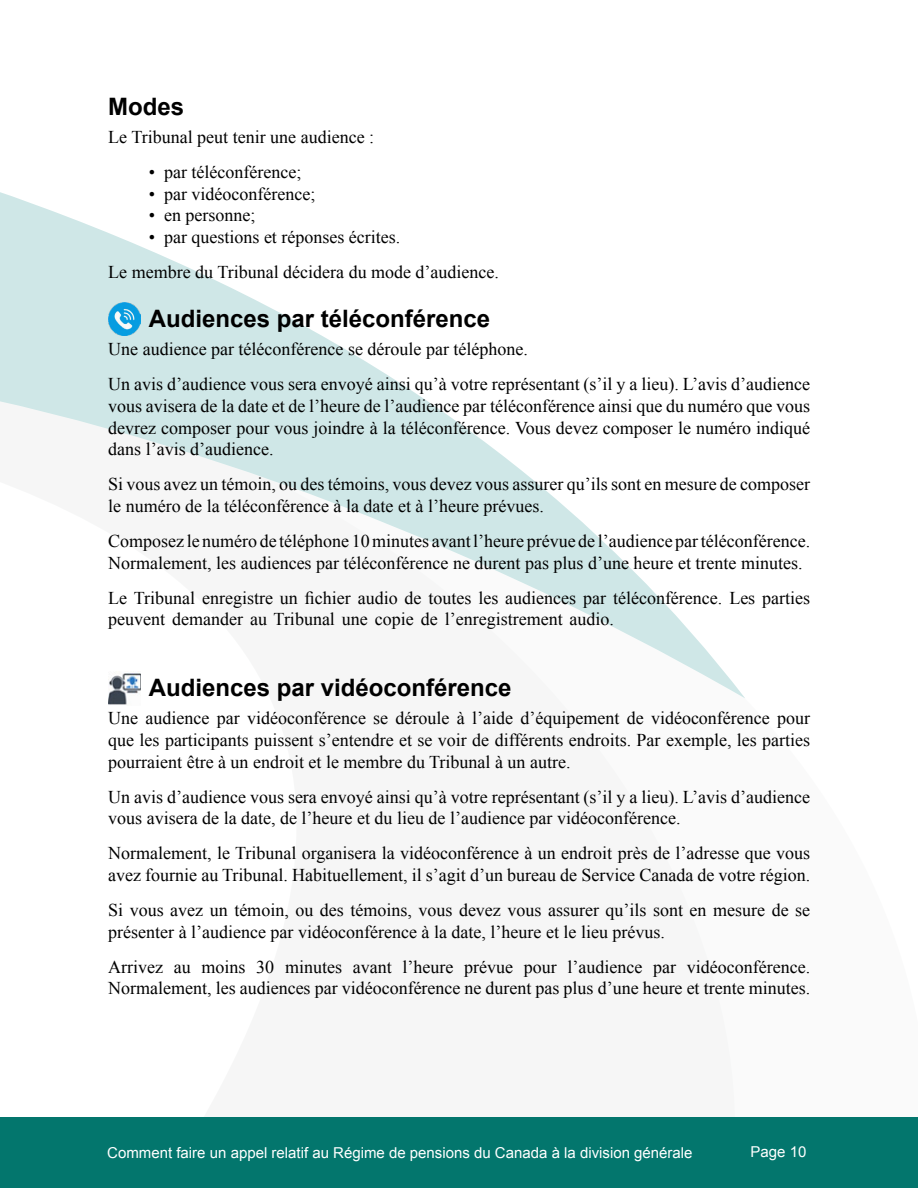
<style>
.page{position:relative;width:918px;height:1188px;background:#fff}
.page>*{position:absolute;margin:0;border:0;box-sizing:border-box;transform-origin:0 0}
.t1{font:700 24px "Arial";color:#000}
.Paragraph{font:18px "Times New Roman";color:#000}
.t2{font:15px "Arial";color:#fff}
</style>
<div class="page">
<svg style="left:0;top:192px;width:745px;height:506px"></svg>
<div style="left:0;top:1118px;width:918px;height:70px;background:#03766d"></div>
<img style="left:108px;top:302px;width:32px;height:34px">
<img style="left:108px;top:672px;width:32px;height:33px">
<p class="t1" style="left:108px;top:90px;width:78px">Modes</p>
<p class="Paragraph" style="left:108px;top:125px;width:267px">Le Tribunal peut tenir une audience :</p>
<p class="Paragraph" style="left:149px;top:160px;width:154px">• par téléconférence;</p>
<p class="Paragraph" style="left:149px;top:182px;width:168px">• par vidéoconférence;</p>
<p class="Paragraph" style="left:149px;top:203px;width:108px">• en personne;</p>
<p class="Paragraph" style="left:149px;top:225px;width:253px">• par questions et réponses écrites.</p>
<p class="Paragraph" style="left:108px;top:260px;width:392px">Le membre du Tribunal décidera du mode d’audience.</p>
<p class="t1" style="left:149px;top:303px;width:343px">Audiences par téléconférence</p>
<p class="Paragraph" style="left:108px;top:337px;width:421px">Une audience par téléconférence se déroule par téléphone.</p>
<p class="Paragraph" style="left:108px;top:372px;width:704px">Un avis d’audience vous sera envoyé ainsi qu’à votre représentant (s’il y a lieu). L’avis d’audience</p>
<p class="Paragraph" style="left:108px;top:394px;width:704px">vous avisera de la date et de l’heure de l’audience par téléconférence ainsi que du numéro que vous</p>
<p class="Paragraph" style="left:108px;top:416px;width:704px">devrez composer pour vous joindre à la téléconférence. Vous devez composer le numéro indiqué</p>
<p class="Paragraph" style="left:108px;top:437px;width:167px">dans l’avis d’audience.</p>
<p class="Paragraph" style="left:108px;top:472px;width:704px">Si vous avez un témoin, ou des témoins, vous devez vous assurer qu’ils sont en mesure de composer</p>
<p class="Paragraph" style="left:108px;top:494px;width:437px">le numéro de la téléconférence à la date et à l’heure prévues.</p>
<p class="Paragraph" style="left:108px;top:529px;width:704px">Composez le numéro de téléphone 10 minutes avant l’heure prévue de l’audience par téléconférence.</p>
<p class="Paragraph" style="left:108px;top:551px;width:696px">Normalement, les audiences par téléconférence ne durent pas plus d’une heure et trente minutes.</p>
<p class="Paragraph" style="left:108px;top:586px;width:704px">Le Tribunal enregistre un fichier audio de toutes les audiences par téléconférence. Les parties</p>
<p class="Paragraph" style="left:108px;top:607px;width:507px">peuvent demander au Tribunal une copie de l’enregistrement audio.</p>
<p class="t1" style="left:149px;top:672px;width:364px">Audiences par vidéoconférence</p>
<p class="Paragraph" style="left:108px;top:706px;width:704px">Une audience par vidéoconférence se déroule à l’aide d’équipement de vidéoconférence pour</p>
<p class="Paragraph" style="left:108px;top:728px;width:704px">que les participants puissent s’entendre et se voir de différents endroits. Par exemple, les parties</p>
<p class="Paragraph" style="left:108px;top:749px;width:464px">pourraient être à un endroit et le membre du Tribunal à un autre.</p>
<p class="Paragraph" style="left:108px;top:785px;width:704px">Un avis d’audience vous sera envoyé ainsi qu’à votre représentant (s’il y a lieu). L’avis d’audience</p>
<p class="Paragraph" style="left:108px;top:806px;width:574px">vous avisera de la date, de l’heure et du lieu de l’audience par vidéoconférence.</p>
<p class="Paragraph" style="left:108px;top:841px;width:703px">Normalement, le Tribunal organisera la vidéoconférence à un endroit près de l’adresse que vous</p>
<p class="Paragraph" style="left:108px;top:863px;width:704px">avez fournie au Tribunal. Habituellement, il s’agit d’un bureau de Service Canada de votre région.</p>
<p class="Paragraph" style="left:108px;top:898px;width:703px">Si vous avez un témoin, ou des témoins, vous devez vous assurer qu’ils sont en mesure de se</p>
<p class="Paragraph" style="left:108px;top:920px;width:558px">présenter à l’audience par vidéoconférence à la date, l’heure et le lieu prévus.</p>
<p class="Paragraph" style="left:108px;top:955px;width:704px">Arrivez au moins 30 minutes avant l’heure prévue pour l’audience par vidéoconférence.</p>
<p class="Paragraph" style="left:108px;top:976px;width:703px">Normalement, les audiences par vidéoconférence ne durent pas plus d’une heure et trente minutes.</p>
<p class="t2" style="left:107px;top:1143px;width:587px">Comment faire un appel relatif au Régime de pensions du Canada à la division générale</p>
<p class="t2" style="left:751px;top:1142px;width:57px">Page 10</p>
</div>
